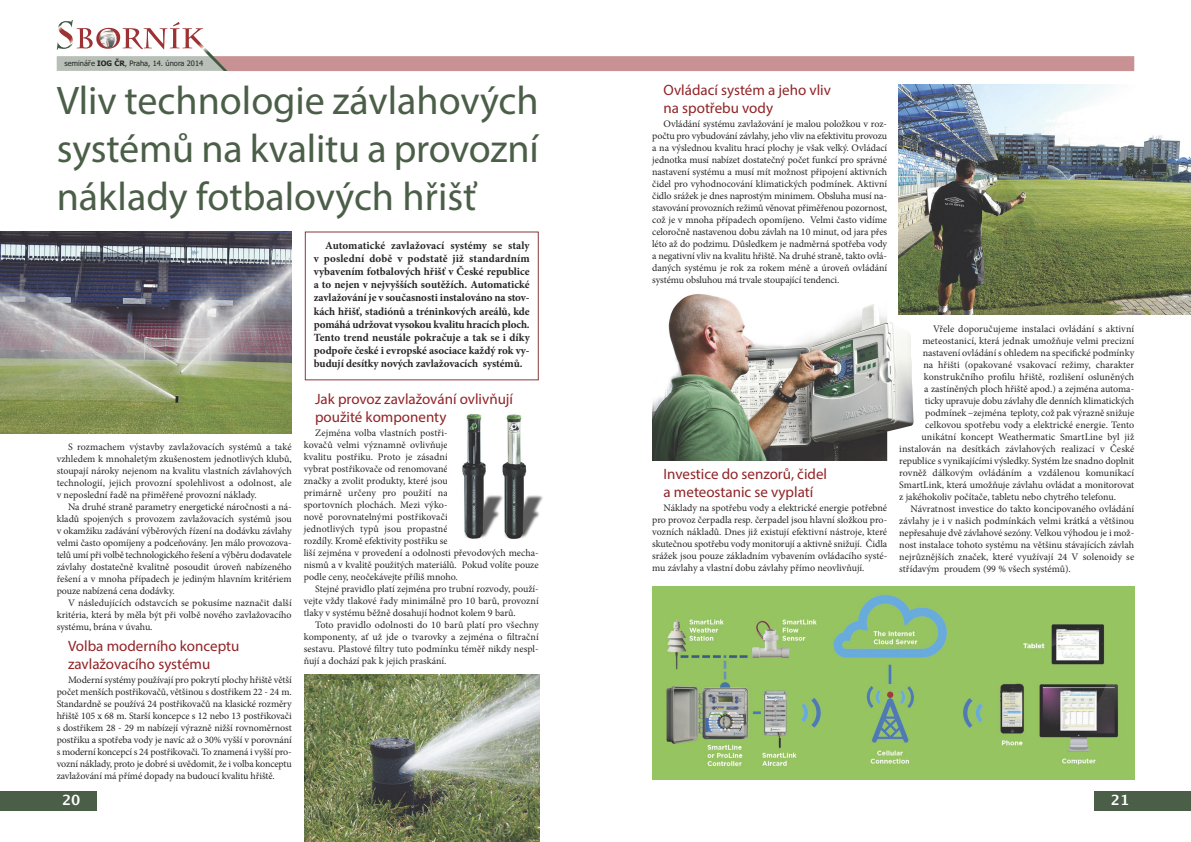
<style>
.page{position:relative;width:1191px;height:842px;background:#fff}
.page>*{position:absolute;margin:0;border:0;box-sizing:border-box;transform-origin:0 0}
.t1{font:40px/48px "Myriad Pro";letter-spacing:-.005em;color:#4b5f48;text-align:justify}
.t2{font:15px/18px "Myriad Pro";color:#912427}
.t3{font:700 14px "Lucida Grande";color:#fff}
.t4{font:700 11px/13.2px "Minion Pro";letter-spacing:-.005em;color:#272627;text-align:justify}
.t5{font:10px/12px "Minion Pro";color:#272627;text-align:justify}
.t6{font:7.5px "Tahoma";color:#272627}
.s1{font-family:"Lucida Grande"}
.s2{font-weight:700}
</style>
<div class="page">
<div style="left:1094px;top:791px;width:97px;height:20px;background:#4b5f48"></div>
<div style="left:0;top:791px;width:97px;height:20px;background:#4b5f48"></div>
<svg style="left:57px;top:20px;width:1077px;height:51px"></svg>
<img style="left:462px;top:412px;width:81px;height:127px">
<img style="left:652px;top:294px;width:261px;height:167px">
<img style="left:0;top:231px;width:292px;height:202px">
<img style="left:652px;top:586px;width:482px;height:194px">
<img style="left:304px;top:674px;width:235px;height:168px">
<div style="left:305px;top:231px;width:234px;height:149px;border:1px solid #89383a"></div>
<img style="left:898px;top:84px;width:293px;height:230px">
<p class="t6" style="left:65px;top:59px;width:140px">seminá<span class="s1">ř</span>e <span class="s2">IOG ČR</span>, Praha, 14. února 2014</p>
<h1 class="t1" style="left:57px;top:80px;width:483px">Vliv technologie závlahových systémů na kvalitu a provozní náklady fotbalových hřišť</h1>
<p class="t4" style="left:314px;top:239px;width:217px;text-indent:11px">Automatické zavlažovací systémy se staly v poslední době v podstatě již standardním vybavením fotbalových hřišť v České republice a to nejen v nejvyšších soutěžích. Automatické zavlažování je v současnosti instalováno na stov&shy;kách hřišť, stadiónů a tréninkových areálů, kde pomáhá udržovat vysokou kvalitu hracích ploch.<br>Tento trend neustále pokračuje a tak se i díky podpoře české i evropské asociace každý rok vy&shy;budují desítky nových zavlažovacích systémů.</p>
<p class="t5" style="left:57px;top:441px;width:236px;text-indent:11px">S rozmachem výstavby zavlažovacích systémů a také vzhledem k mnohaletým zkušenostem jednotlivých klubů, stoupají nároky nejenom na kvalitu vlastních závlahových technologií, jejich provozní spolehlivost a odolnost, ale v neposlední řadě na přiměřené provozní náklady.</p>
<p class="t5" style="left:57px;top:501px;width:236px;text-indent:11px">Na druhé straně parametry energetické náročnosti a ná&shy;kladů spojených s provozem zavlažovacích systémů jsou v okamžiku zadávání výběrových řízení na dodávku závlahy velmi často opomíjeny a podceňovány. Jen málo provozova&shy;telů umí při volbě technologického řešení a výběru dodavatele závlahy dostatečně kvalitně posoudit úroveň nabízeného řešení a v mnoha případech je jediným hlavním kritériem pouze nabízená cena dodávky.</p>
<p class="t5" style="left:57px;top:597px;width:236px;text-indent:11px">V následujících odstavcích se pokusíme naznačit další kritéria, která by měla být při volbě nového zavlažovacího systému, brána v úvahu.</p>
<h2 class="t2" style="left:68px;top:638px;width:173px">Volba moderního konceptu zavlažovacího systému</h2>
<p class="t5" style="left:57px;top:675px;width:236px;text-indent:11px">Moderní systémy používají pro pokrytí plochy hřiště větší počet menších postřikovačů, většinou s dostřikem 22 - 24 m.<br>Standardně se používá 24 postřikovačů na klasické rozměry hřiště 105 x 68 m. Starší koncepce s 12 nebo 13 postřikovači s dostřikem 28 - 29 m nabízejí výrazně nižší rovnoměrnost postřiku a spotřeba vody je navíc až o 30% vyšší v porovnání s moderní koncepcí s 24 postřikovači. To znamená i vyšší pro&shy;vozní náklady, proto je dobré si uvědomit, že i volba konceptu zavlažování má přímé dopady na budoucí kvalitu hřiště.</p>
<h2 class="t2" style="left:315px;top:391px;width:199px">Jak provoz zavlažování ovlivňují použité komponenty</h2>
<p class="t5" style="left:304px;top:428px;width:236px;text-align:left;text-indent:11px">Zejména volba vlastních postři-<br>kovačů velmi významně ovlivňuje<br>kvalitu postřiku. Proto je zásadní<br>vybrat postřikovače od renomované<br>značky a zvolit produkty, které jsou<br>primárně určeny pro použití na<br>sportovních plochách. Mezi výko-<br>nově porovnatelnými postřikovači<br>jednotlivých typů jsou propastné<br>rozdíly. Kromě efektivity postřiku se<br>liší zejména v provedení a odolnosti převodových mecha&shy;nismů a v kvalitě použitých materiálů. Pokud volíte pouze podle ceny, neočekávejte příliš mnoho.</p>
<p class="t5" style="left:304px;top:584px;width:236px;text-indent:11px">Stejné pravidlo platí zejména pro trubní rozvody, použí&shy;vejte vždy tlakové řady minimálně pro 10 barů, provozní tlaky v systému běžně dosahují hodnot kolem 9 barů.</p>
<p class="t5" style="left:304px;top:620px;width:236px;text-indent:11px">Toto pravidlo odolnosti do 10 barů platí pro všechny komponenty, ať už jde o tvarovky a zejména o filtrační sestavu. Plastové filtry tuto podmínku téměř nikdy nespl&shy;ňují a dochází pak k jejich praskání.</p>
<h2 class="t2" style="left:663px;top:82px;width:169px">Ovládací systém a jeho vliv na spotřebu vody</h2>
<p class="t5" style="left:652px;top:119px;width:236px;text-indent:11px">Ovládání systému zavlažování je malou položkou v roz&shy;počtu pro vybudování závlahy, jeho vliv na efektivitu provozu a na výslednou kvalitu hrací plochy je však velký. Ovládací jednotka musí nabízet dostatečný počet funkcí pro správné nastavení systému a musí mít možnost připojení aktivních čidel pro vyhodnocování klimatických podmínek. Aktivní čidlo srážek je dnes naprostým minimem. Obsluha musí na&shy;stavování provozních režimů věnovat přiměřenou pozornost, což je v mnoha případech opomíjeno. Velmi často vidíme celoročně nastavenou dobu závlah na 10 minut, od jara přes léto až do podzimu. Důsledkem je nadměrná spotřeba vody a negativní vliv na kvalitu hřiště. Na druhé straně, takto ovlá&shy;daných systému je rok za rokem méně a úroveň ovládání systému obsluhou má trvale stoupající tendenci.</p>
<h2 class="t2" style="left:663px;top:466px;width:165px">Investice do senzorů, čidel a meteostanic se vyplatí</h2>
<p class="t5" style="left:652px;top:503px;width:236px;text-indent:11px">Náklady na spotřebu vody a elektrické energie potřebné pro provoz čerpadla resp. čerpadel jsou hlavní složkou pro&shy;vozních nákladů. Dnes již existují efektivní nástroje, které skutečnou spotřebu vody monitorují a aktivně snižují. Čidla srážek jsou pouze základním vybavením ovládacího systé&shy;mu závlahy a vlastní dobu závlahy přímo neovlivňují.</p>
<p class="t5" style="left:933px;top:323px;width:202px">Vřele doporučujeme instalaci ovládání s aktivní</p>
<p class="t5" style="left:922px;top:335px;width:213px">meteostanicí, která jednak umožňuje velmi precizní</p>
<p class="t5" style="left:923px;top:347px;width:213px">nastavení ovládání s ohledem na specifické podmínky</p>
<p class="t5" style="left:923px;top:359px;width:212px">na hřišti (opakované vsakovací režimy, charakter</p>
<p class="t5" style="left:923px;top:371px;width:212px">konstrukčního profilu hřiště, rozlišení osluněných</p>
<p class="t5" style="left:924px;top:383px;width:211px">a zastíněných ploch hřiště apod.) a zejména automa-</p>
<p class="t5" style="left:924px;top:395px;width:211px">ticky upravuje dobu závlahy dle denních klimatických</p>
<p class="t5" style="left:925px;top:407px;width:211px">podmínek –zejména teploty, což pak výrazně snižuje</p>
<p class="t5" style="left:925px;top:419px;width:210px">celkovou spotřebu vody a elektrické energie. Tento</p>
<p class="t5" style="left:921px;top:431px;width:214px">unikátní koncept Weathermatic SmartLine byl již</p>
<p class="t5" style="left:899px;top:443px;width:236px">instalován na desítkách závlahových realizací v České</p>
<p class="t5" style="left:899px;top:455px;width:236px">republice s vynikajícími výsledky. Systém lze snadno doplnit</p>
<p class="t5" style="left:899px;top:467px;width:236px">rovněž dálkovým ovládáním a vzdálenou komunikací</p>
<p class="t5" style="left:899px;top:479px;width:236px">SmartLink, která umožňuje závlahu ovládat a monitorovat</p>
<p class="t5" style="left:899px;top:491px;width:218px">z jakéhokoliv počítače, tabletu nebo chytrého telefonu.</p>
<p class="t5" style="left:910px;top:503px;width:225px">Návratnost investice do takto koncipovaného ovládání</p>
<p class="t5" style="left:899px;top:515px;width:236px">závlahy je i v našich podmínkách velmi krátká a většinou</p>
<p class="t5" style="left:899px;top:527px;width:236px">nepřesahuje dvě závlahové sezóny. Velkou výhodou je i mož-</p>
<p class="t5" style="left:899px;top:539px;width:236px">nost instalace tohoto systému na většinu stávajících závlah</p>
<p class="t5" style="left:899px;top:551px;width:236px">nejrůznějších značek, které využívají 24 V solenoidy se</p>
<p class="t5" style="left:899px;top:563px;width:173px">střídavým proudem (99 % všech systémů).</p>
<h3 class="t3" style="left:62px;top:792px;width:20px">20</h3>
<h3 class="t3" style="left:1111px;top:792px;width:20px">21</h3>
</div>
